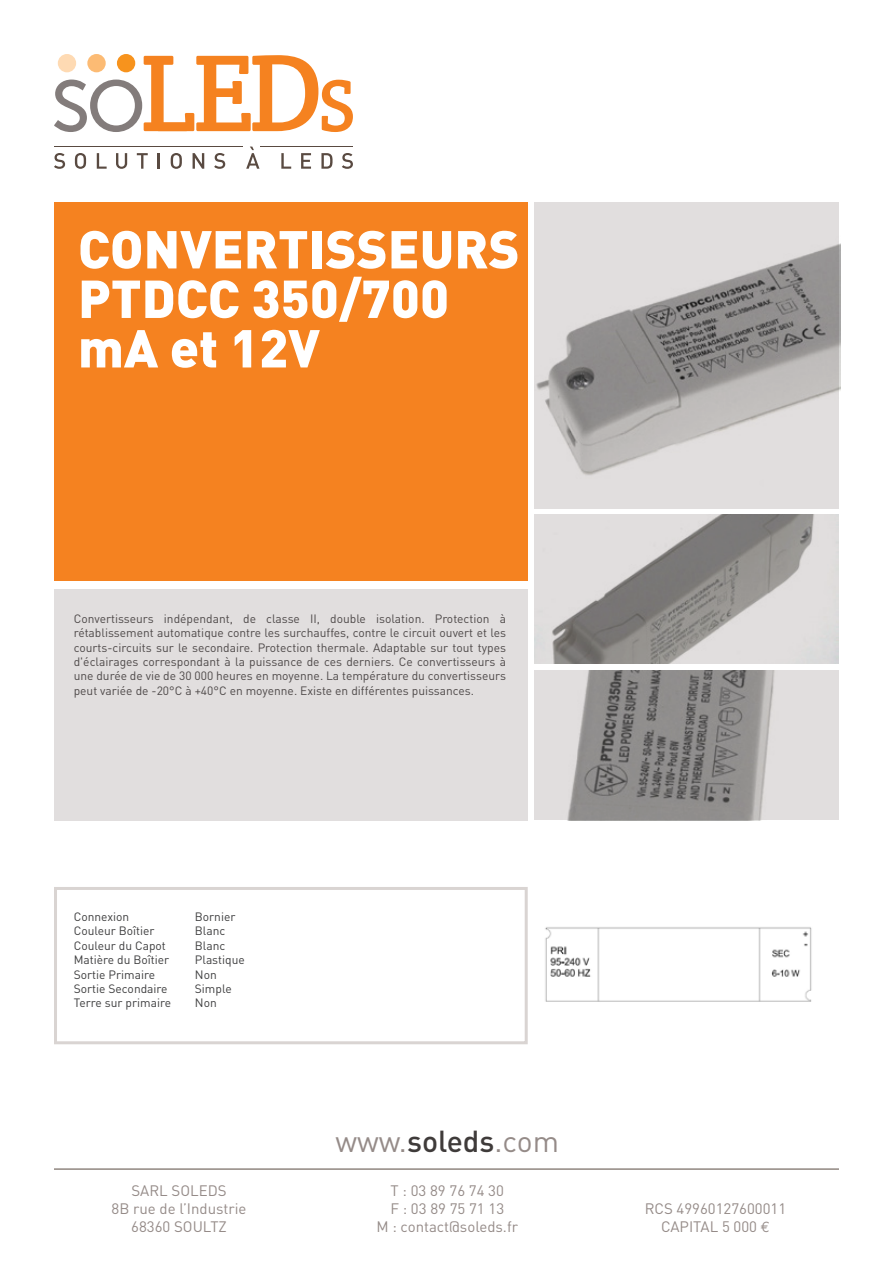
<style>
.page{position:relative;width:893px;height:1263px;background:#fff}
.page>*{position:absolute;margin:0;border:0;box-sizing:border-box;transform-origin:0 0}
.t1{font:900 52.5px/49.5px "DIN";color:#fff}
.t2{font:30px "DIN";color:#958b88}
.t3{font:15px/18px "DIN";color:#958b88;text-align:center}
.t4{font:12px/14.4px "DIN";color:#4e4949;text-align:justify}
.t5{font:12px "DIN";color:#3e3e3f}
.s1{font-weight:500;color:#3f3b3a}
.s2{font-family:"Euro Mono"}
</style>
<div class="page">
<svg style="left:54px;top:55px;width:299px;height:77px"></svg>
<div style="left:117px;top:54px;width:18px;height:18px;background:#f7931d;border-radius:50%"></div>
<div style="left:87px;top:54px;width:19px;height:18px;background:#fcbb74;border-radius:50%"></div>
<div style="left:58px;top:54px;width:18px;height:18px;background:#fedab3;border-radius:50%"></div>
<svg style="left:54px;top:153px;width:11px;height:16px"></svg>
<svg style="left:75px;top:153px;width:11px;height:16px"></svg>
<svg style="left:97px;top:153px;width:10px;height:16px"></svg>
<svg style="left:116px;top:153px;width:11px;height:16px"></svg>
<svg style="left:137px;top:153px;width:11px;height:16px"></svg>
<svg style="left:158px;top:153px;width:2px;height:16px"></svg>
<svg style="left:171px;top:153px;width:11px;height:16px"></svg>
<svg style="left:193px;top:153px;width:11px;height:16px"></svg>
<svg style="left:214px;top:153px;width:11px;height:16px"></svg>
<svg style="left:246px;top:147px;width:13px;height:22px"></svg>
<svg style="left:281px;top:153px;width:10px;height:16px"></svg>
<svg style="left:301px;top:153px;width:10px;height:16px"></svg>
<svg style="left:321px;top:153px;width:12px;height:16px"></svg>
<svg style="left:342px;top:153px;width:11px;height:16px"></svg>
<hr style="left:260px;top:146px;width:93px;height:1px;background:#594a41">
<hr style="left:54px;top:146px;width:189px;height:1px;background:#594a41">
<div style="left:54px;top:202px;width:474px;height:378px;background:#f58220"></div>
<img style="left:534px;top:202px;width:306px;height:306px">
<div style="left:54px;top:887px;width:474px;height:157px;border:3px solid #d9d4d2"></div>
<div style="left:54px;top:589px;width:474px;height:231px;background:#e1dede"></div>
<hr style="left:54px;top:1169px;width:785px;height:1px;background:#594a41">
<img style="left:534px;top:514px;width:305px;height:150px">
<img style="left:534px;top:670px;width:305px;height:150px">
<img style="left:545px;top:927px;width:267px;height:75px">
<h1 class="t1" style="left:78px;top:222px;width:443px">CONVERTISSEURS<br>PTDCC 350/700 mA et 12V</h1>
<p class="t4" style="left:74px;top:611px;width:434px">Convertisseurs indépendant, de classe II, double isolation. Protection à rétablissement automatique contre les surchauffes, contre le circuit ouvert et les courts-circuits sur le secondaire. Protection thermale. Adaptable sur tout types d'éclairages correspondant à la puissance de ces derniers. Ce convertisseurs à une durée de vie de 30 000 heures en moyenne. La température du convertisseurs peut variée de -20°C à +40°C en moyenne. Existe en différentes puissances.</p>
<p class="t5" style="left:74px;top:909px;width:57px">Connexion</p>
<p class="t5" style="left:195px;top:909px;width:42px">Bornier</p>
<p class="t5" style="left:74px;top:923px;width:82px">Couleur Boîtier</p>
<p class="t5" style="left:195px;top:923px;width:32px">Blanc</p>
<p class="t5" style="left:74px;top:938px;width:94px">Couleur du Capot</p>
<p class="t5" style="left:195px;top:938px;width:32px">Blanc</p>
<p class="t5" style="left:74px;top:952px;width:97px">Matière du Boîtier</p>
<p class="t5" style="left:195px;top:952px;width:51px">Plastique</p>
<p class="t5" style="left:74px;top:967px;width:83px">Sortie Primaire</p>
<p class="t5" style="left:195px;top:967px;width:23px">Non</p>
<p class="t5" style="left:74px;top:981px;width:95px">Sortie Secondaire</p>
<p class="t5" style="left:195px;top:981px;width:38px">Simple</p>
<p class="t5" style="left:74px;top:995px;width:99px">Terre sur primaire</p>
<p class="t5" style="left:195px;top:995px;width:23px">Non</p>
<h2 class="t2" style="left:335px;top:1123px;width:225px">www.<span class="s1">soleds</span>.com</h2>
<p class="t3" style="left:112px;top:1182px;width:136px">SARL SOLEDS<br>8B rue de l’Industrie<br>68360 SOULTZ</p>
<p class="t3" style="left:376px;top:1182px;width:143px">T : 03 89 76 74 30<br>F : 03 89 75 71 13<br>M : contact@soleds.fr</p>
<p class="t3" style="left:645px;top:1200px;width:143px">RCS 49960127600011<br>CAPITAL 5 000 <span class="s2">€</span></p>
</div>
